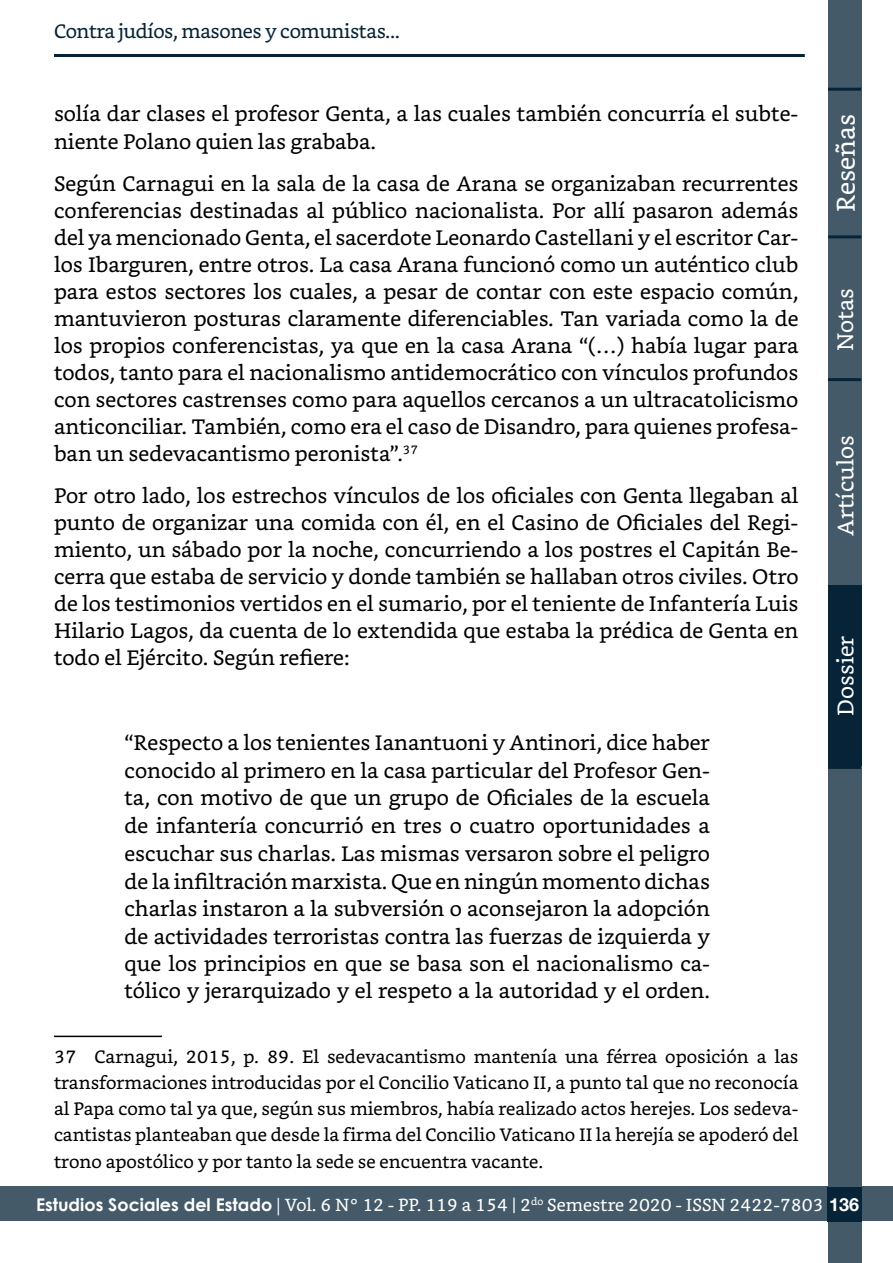
<style>
.page{position:relative;width:893px;height:1263px;background:#fff}
.page>*{position:absolute;margin:0;border:0;box-sizing:border-box;transform-origin:0 0}
.t1{font:25.5px "Bookerly";color:#fff}
.t2{font:22.5px "Bookerly";color:#fff}
.Cuerpo{font:21px/27px "Bookerly";color:#000;text-align:justify}
.citas-textuales{font:21px/27.6px "Bookerly";color:#000;text-align:justify}
.t3{font:19.5px "Bookerly";letter-spacing:-.02em;color:#062337}
.Notas_al_pie{font:18px/26.2px "Bookerly";color:#000;text-align:justify}
.t4{font:17.55px "Bookerly";color:#fff}
.s1{font-family:"Century Gothic";font-weight:700}
.s2{font-family:"Minion Pro"}
.s3{font-family:"Helvetica Neue";font-weight:700;font-size:18px}
</style>
<div class="page">
<div style="left:0;top:1187px;width:893px;height:34px;background:#445a69"></div>
<div style="left:828px;top:0;width:33px;height:1263px;background:#445a69"></div>
<div style="left:828px;top:585px;width:33px;height:181px;background:#062337"></div>
<hr style="left:828px;top:766px;width:33px;height:3px;background:#062337">
<div style="left:827px;top:1187px;width:35px;height:35px;background:#062337"></div>
<hr style="left:828px;top:235px;width:33px;height:3px;background:#062337">
<hr style="left:828px;top:88px;width:33px;height:3px;background:#062337">
<hr style="left:54px;top:54px;width:751px;height:3px;background:#062337">
<hr style="left:828px;top:378px;width:33px;height:3px;background:#062337">
<hr style="left:54px;top:1036px;width:108px;height:1px;background:#000">
<p class="t3" style="left:54px;top:20px;width:348px">Contra judíos, masones y comunistas...</p>
<p class="Cuerpo" style="left:54px;top:100px;width:746px;line-height:27.8px">solía dar clases el profesor Genta, a las cuales también concurría el subte&shy;niente Polano quien las grababa.</p>
<p class="Cuerpo" style="left:54px;top:170px;width:746px">Según Carnagui en la sala de la casa de Arana se organizaban recurrentes conferencias destinadas al público nacionalista. Por allí pasaron además del ya mencionado Genta, el sacerdote Leonardo Castellani y el escritor Car&shy;los Ibarguren, entre otros. La casa Arana funcionó como un auténtico club para estos sectores los cuales, a pesar de contar con este espacio común, mantuvieron posturas claramente diferenciables. Tan variada como la de los propios conferencistas, ya que en la casa Arana “(…) había lugar para todos, tanto para el nacionalismo antidemocrático con vínculos profundos con sectores castrenses como para aquellos cercanos a un ultracatolicismo anticonciliar. También, como era el caso de Disandro, para quienes profesa&shy;ban un sedevacantismo peronista”.<sup>37</sup></p>
<p class="Cuerpo" style="left:54px;top:482px;width:746px">Por otro lado, los estrechos vínculos de los oficiales con Genta llegaban al punto de organizar una comida con él, en el Casino de Oficiales del Regi&shy;miento, un sábado por la noche, concurriendo a los postres el Capitán Be&shy;cerra que estaba de servicio y donde también se hallaban otros civiles. Otro de los testimonios vertidos en el sumario, por el teniente de Infantería Luis Hilario Lagos, da cuenta de lo extendida que estaba la prédica de Genta en todo el Ejército. Según refiere:</p>
<p class="citas-textuales" style="left:124px;top:729px;width:587px">“Respecto a los tenientes Ianantuoni y Antinori, dice haber conocido al primero en la casa particular del Profesor Gen&shy;ta, con motivo de que un grupo de Oficiales de la escuela de infantería concurrió en tres o cuatro oportunidades a escuchar sus charlas. Las mismas versaron sobre el peligro de la infiltración marxista. Que en ningún momento dichas charlas instaron a la subversión o aconsejaron la adopción de actividades terroristas contra las fuerzas de izquierda y que los principios en que se basa son el nacionalismo ca&shy;tólico y jerarquizado y el respeto a la autoridad y el orden.</p>
<p class="Notas_al_pie" style="left:54px;top:1043px;width:746px">37 Carnagui, 2015, p. 89. El sedevacantismo mantenía una férrea oposición a las transformaciones introducidas por el Concilio Vaticano II, a punto tal que no reconocía al Papa como tal ya que, según sus miembros, había realizado actos herejes. Los sedeva&shy;cantistas planteaban que desde la firma del Concilio Vaticano II la herejía se apoderó del trono apostólico y por tanto la sede se encuentra vacante.</p>
<p class="t1" style="left:831px;top:212px;width:100px;rotate:-90deg">Reseñas</p>
<p class="t2" style="left:832px;top:351px;width:65px;rotate:-90deg">Notas</p>
<p class="t2" style="left:833px;top:536px;width:102px;rotate:-90deg">Artículos</p>
<p class="t2" style="left:833px;top:715px;width:82px;rotate:-90deg">Dossier</p>
<p class="t4" style="left:36px;top:1194px;width:825px"><span class="s1">Estudios Sociales del Estado</span> <span class="s2">|</span> Vol. 6 N° 12 - PP. 119 a 154 | 2<sup>do</sup> Semestre 2020 - ISSN 2422-7803 <span class="s3">136</span></p>
</div>
